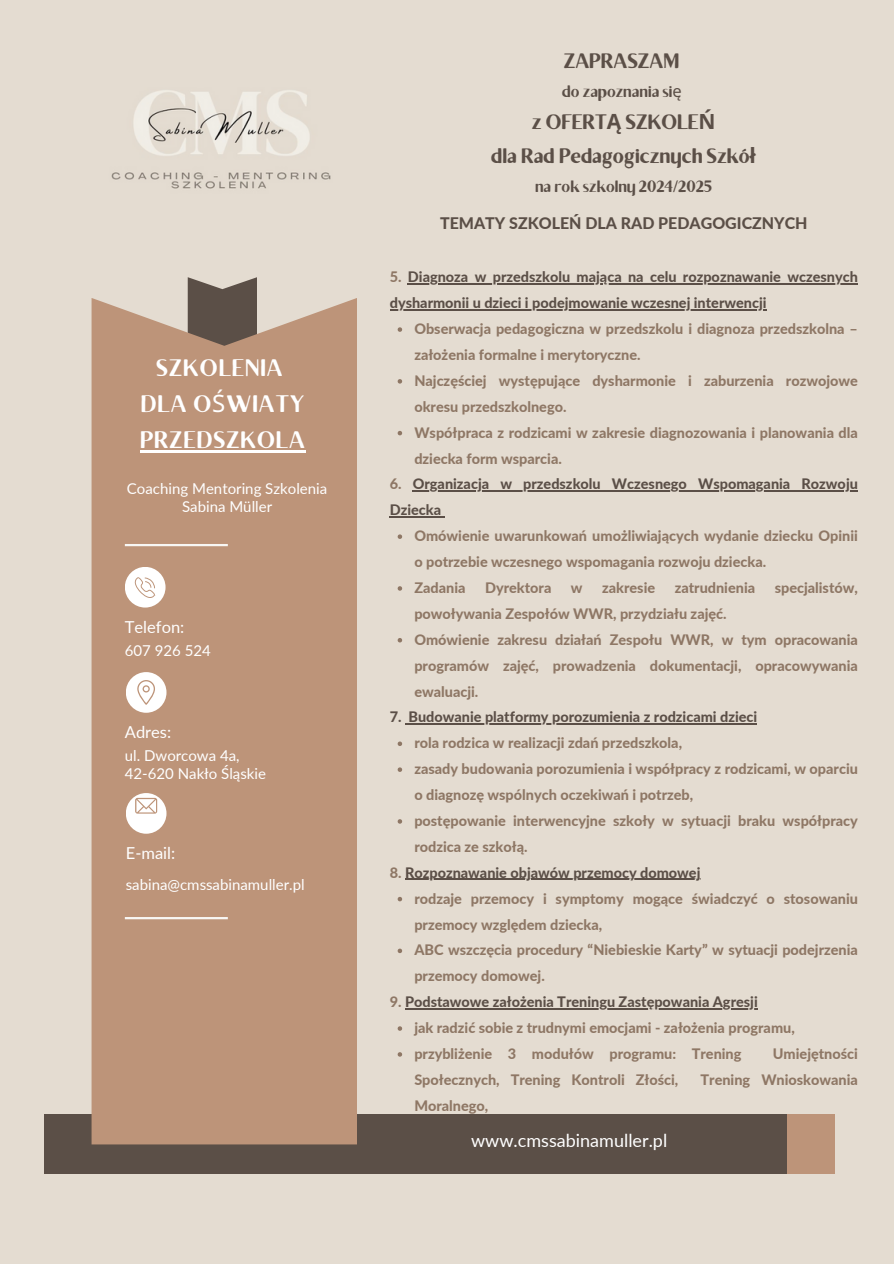
<style>
.page{position:relative;width:894px;height:1264px;background:#fff}
.page>*{position:absolute;margin:0;border:0;box-sizing:border-box;transform-origin:0 0}
.t1{font:24px/36px "Brixton Sans TC";letter-spacing:.045em;color:#fff;text-align:center}
.t2{font:700 21px/33.8px "Brixton Sans TC";color:#5b4f47;text-align:center}
.t3{font:18px "Lato";color:#fff}
.t4{font:16.5px "Brixton Sans TC";color:#5b4f47}
.t5{font:16.5px "Lato";color:#fff}
.t6{font:800 15.9px "Lato";color:#5b4f47}
.t7{font:15px "Lato";color:#fff}
.t8{font:800 14.4px/25.8px "Lato";color:#8e7765}
.t9{font:800 14.4px "Lato";color:#5b4f47}
.s1{font-family:"Noto Sans"}
.s2{color:#8e7765}
.s3{color:#5b4f47}
</style>
<div class="page">
<div style="left:0;top:0;width:893px;height:1263px;background:#e4dcd1"></div>
<svg style="left:188px;top:277px;width:69px;height:21px"></svg>
<div style="left:146px;top:1114px;width:688px;height:60px;background:#bd9479"></div>
<div style="left:44px;top:1114px;width:743px;height:60px;background:#5b4f47"></div>
<div style="left:91px;top:298px;width:266px;height:846px;background:#bd9479"></div>
<hr style="left:125px;top:544px;width:103px;height:2px;background:#f8f7f4">
<hr style="left:125px;top:917px;width:103px;height:2px;background:#f8f7f4">
<div style="left:125px;top:567px;width:40px;height:40px;background:#fff;border-radius:50%"></div>
<svg style="left:135px;top:577px;width:21px;height:21px"></svg>
<div style="left:126px;top:672px;width:40px;height:40px;background:#fff;border-radius:50%"></div>
<svg style="left:137px;top:680px;width:18px;height:24px"></svg>
<div style="left:126px;top:793px;width:40px;height:40px;background:#fff;border-radius:50%"></div>
<svg style="left:135px;top:797px;width:22px;height:16px"></svg>
<img style="left:111px;top:90px;width:220px;height:99px">
<hr style="left:408px;top:283px;width:449px;height:1px;background:#5b4f47">
<hr style="left:389px;top:309px;width:377px;height:1px;background:#5b4f47">
<svg style="left:397px;top:327px;width:5px;height:5px"></svg>
<svg style="left:397px;top:379px;width:5px;height:4px"></svg>
<svg style="left:397px;top:431px;width:5px;height:4px"></svg>
<hr style="left:412px;top:490px;width:445px;height:1px;background:#5b4f47">
<hr style="left:389px;top:516px;width:52px;height:1px;background:#5b4f47">
<svg style="left:397px;top:534px;width:5px;height:5px"></svg>
<svg style="left:397px;top:586px;width:5px;height:4px"></svg>
<svg style="left:397px;top:638px;width:5px;height:4px"></svg>
<hr style="left:408px;top:723px;width:349px;height:1px;background:#5b4f47">
<svg style="left:397px;top:741px;width:5px;height:5px"></svg>
<svg style="left:397px;top:767px;width:5px;height:5px"></svg>
<svg style="left:397px;top:819px;width:5px;height:4px"></svg>
<hr style="left:405px;top:878px;width:295px;height:2px;background:#5b4f47">
<svg style="left:397px;top:897px;width:5px;height:4px"></svg>
<svg style="left:397px;top:948px;width:5px;height:5px"></svg>
<hr style="left:405px;top:1008px;width:352px;height:1px;background:#5b4f47">
<svg style="left:397px;top:1026px;width:5px;height:4px"></svg>
<svg style="left:397px;top:1052px;width:5px;height:4px"></svg>
<hr style="left:140px;top:450px;width:166px;height:2px;background:#fff">
<p class="t1" style="left:140px;top:352px;width:166px">SZKOLENIA<br>DLA O<span class="s1">Ś</span>WIATY<br>PRZEDSZKOLA</p>
<h4 class="t7" style="left:127px;top:479px;width:202px">Coaching Mentoring Szkolenia</h4>
<h5 class="t7" style="left:182px;top:497px;width:91px">Sabina Müller</h5>
<p class="t5" style="left:125px;top:616px;width:61px">Telefon:</p>
<p class="t7" style="left:125px;top:641px;width:87px">607 926 524</p>
<p class="t5" style="left:125px;top:722px;width:48px">Adres:</p>
<h5 class="t7" style="left:125px;top:746px;width:116px">ul. Dworcowa 4a,</h5>
<p class="t7" style="left:125px;top:764px;width:143px">42-620 Nakło Śląskie</p>
<h5 class="t5" style="left:126px;top:842px;width:51px">E-mail:</h5>
<p class="t7" style="left:126px;top:874px;width:180px">sabina@cmssabinamuller.pl</p>
<h2 class="t2" style="left:563px;top:46px;width:117px">ZAPRASZAM</h2>
<h2 class="t4" style="left:562px;top:86px;width:121px">do zapoznania si<span class="s1">ę</span></h2>
<h2 class="t2" style="left:491px;top:107px;width:266px">z OFERT<span class="s1">Ą</span> SZKOLE<span class="s1">Ń<br></span>dla Rad Pedagogicznych Szkó<span class="s1">ł</span></h2>
<h2 class="t4" style="left:535px;top:180px;width:179px">na rok szkolny 2024/2025</h2>
<p class="t6" style="left:440px;top:214px;width:369px">TEMATY SZKOLEŃ DLA RAD PEDAGOGICZNYCH</p>
<p class="t9" style="left:389px;top:268px;width:469px"><span class="s2">5.</span> Diagnoza w przedszkolu mająca na celu rozpoznawanie wczesnych</p>
<h5 class="t8" style="left:414px;top:290px;width:445px;text-indent:-25px"><span class="s3">dysharmonii u dzieci i podejmowanie wczesnej interwencji<br></span>Obserwacja pedagogiczna w przedszkolu i diagnoza przedszkolna – założenia formalne i merytoryczne.</h5>
<p class="t8" style="left:414px;top:367px;width:445px">Najczęściej występujące dysharmonie i zaburzenia rozwojowe okresu przedszkolnego.</p>
<p class="t8" style="left:414px;top:419px;width:445px">Współpraca z rodzicami w zakresie diagnozowania i planowania dla dziecka form wsparcia.</p>
<h5 class="t8" style="left:389px;top:471px;width:13px">6.</h5>
<p class="t9" style="left:412px;top:475px;width:446px">Organizacja w przedszkolu Wczesnego Wspomagania Rozwoju</p>
<p class="t9" style="left:389px;top:501px;width:53px">Dziecka</p>
<p class="t8" style="left:414px;top:522px;width:445px">Omówienie uwarunkowań umożliwiających wydanie dziecku Opinii</p>
<p class="t8" style="left:414px;top:548px;width:353px">o potrzebie wczesnego wspomagania rozwoju dziecka.<br>Zadania</p>
<p class="t8" style="left:485px;top:574px;width:68px">Dyrektora</p>
<p class="t8" style="left:570px;top:574px;width:13px">w</p>
<p class="t8" style="left:602px;top:574px;width:54px">zakresie</p>
<p class="t8" style="left:674px;top:574px;width:82px">zatrudnienia</p>
<p class="t8" style="left:774px;top:574px;width:85px">specjalistów,</p>
<h1 class="t8" style="left:414px;top:600px;width:445px">powoływania Zespołów WWR, przydziału zajęć.<br>Omówienie zakresu działań Zespołu WWR, w tym opracowania</h1>
<p class="t8" style="left:414px;top:652px;width:445px">programów zajęć, prowadzenia dokumentacji, opracowywania ewaluacji.</p>
<p class="t9" style="left:389px;top:708px;width:13px">7.</p>
<p class="t8" style="left:414px;top:704px;width:445px;text-indent:-6px"><span class="s3">Budowanie platformy porozumienia z rodzicami dzieci<br></span>rola rodzica w realizacji zdań przedszkola,<br>zasady budowania porozumienia i współpracy z rodzicami, w oparciu</p>
<h3 class="t8" style="left:414px;top:781px;width:445px">o diagnozę wspólnych oczekiwań i potrzeb,<br>postępowanie interwencyjne szkoły w sytuacji braku współpracy</h3>
<p class="t8" style="left:414px;top:833px;width:115px">rodzica ze szkołą.</p>
<p class="t9" style="left:389px;top:863px;width:312px"><span class="s2">8.</span> Rozpoznawanie objawów przemocy domowej</p>
<h3 class="t8" style="left:414px;top:885px;width:445px">rodzaje przemocy i symptomy mogące świadczyć o stosowaniu</h3>
<p class="t8" style="left:414px;top:911px;width:445px">przemocy względem dziecka,<br>ABC wszczęcia procedury “Niebieskie Karty” w sytuacji podejrzenia przemocy domowej.</p>
<p class="t9" style="left:389px;top:992px;width:369px"><span class="s2">9.</span> Podstawowe założenia Treningu Zastępowania Agresji</p>
<p class="t8" style="left:414px;top:1014px;width:382px">jak radzić sobie z trudnymi emocjami - założenia programu, przybliżenie 3 modułów programu: Trening</p>
<h3 class="t8" style="left:772px;top:1040px;width:86px">Umiejętności</h3>
<h3 class="t8" style="left:414px;top:1066px;width:265px">Społecznych, Trening Kontroli Złości,</h3>
<h3 class="t8" style="left:700px;top:1066px;width:159px">Trening Wnioskowania</h3>
<h3 class="t8" style="left:414px;top:1092px;width:75px">Moralnego,</h3>
<p class="t3" style="left:471px;top:1129px;width:197px">www.cmssabinamuller.pl</p>
</div>
